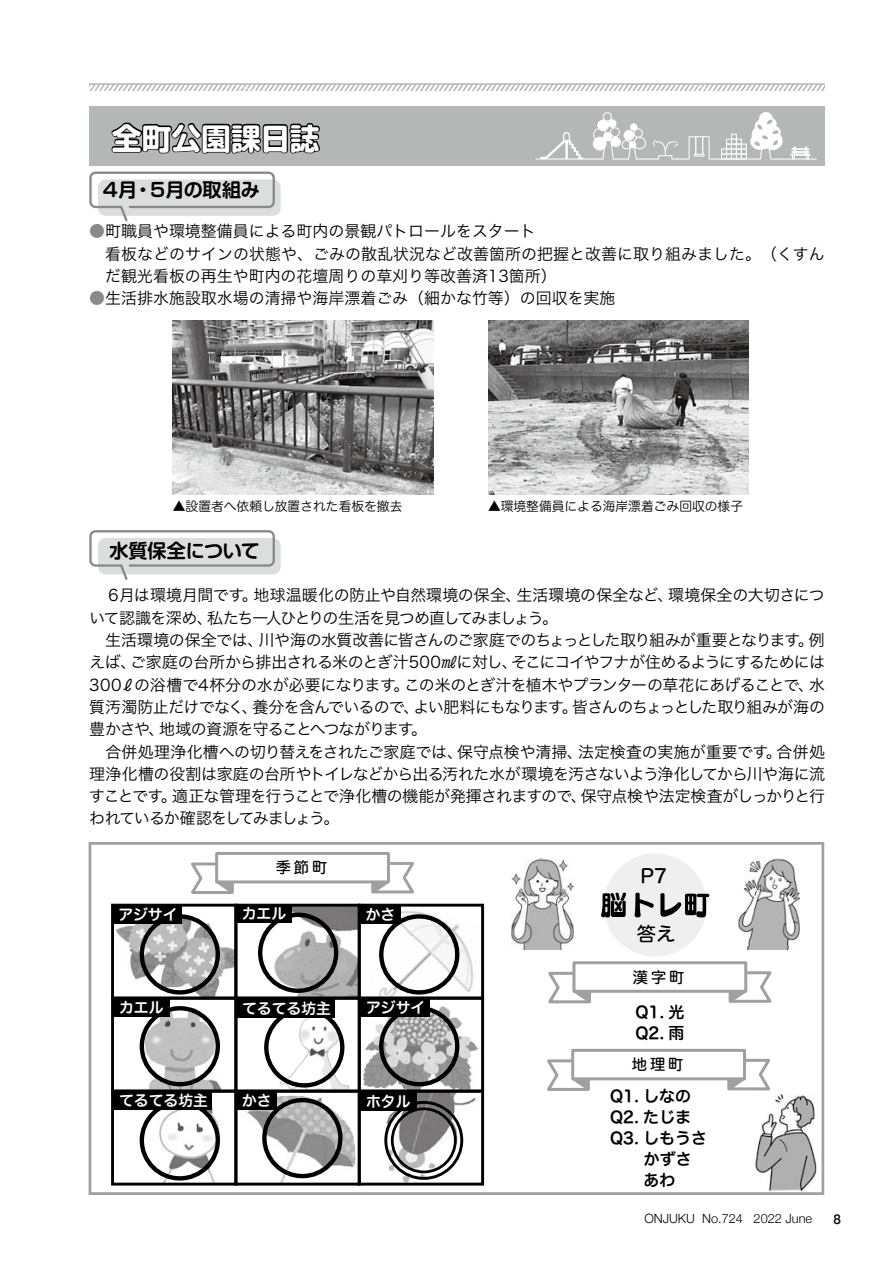
<style>
.page{position:relative;width:893px;height:1263px;background:#fff}
.page>*{position:absolute;margin:0;border:0;box-sizing:border-box;transform-origin:0 0}
.t1{font:700 29.7px "Soft Go Std";color:#fff}
.t2{font:700 19.2px "Soft Go Std De";letter-spacing:-.015em;color:#000}
.t3{font:19.2px "Hira Maru Std N W5";color:#000}
.t4{font:15.9px "Hiragino Sans W3";letter-spacing:-.02em;color:#000}
.t5{font:15.9px/22.4px "Hiragino Sans W3";color:#000}
.t6{font:15.9px/22.4px "Hiragino Sans W3";letter-spacing:-.07em;color:#000}
.t7{font:15.9px/21px "Hira Maru Std N W6";color:#000}
.t8{font:15.9px "Hiragino Sans W3";letter-spacing:-.05em;color:#000}
.t9{font:15.9px "Hiragino Sans W3";letter-spacing:-.045em;color:#000}
.t10{font:15.9px/22.4px "Hiragino Sans W3";letter-spacing:-.095em;color:#000}
.t11{font:15.9px "Hiragino Sans W3";letter-spacing:-.065em;color:#000}
.t12{font:15.9px "Hiragino Sans W3";letter-spacing:-.06em;color:#000}
.t13{font:15.9px "Hiragino Sans W3";letter-spacing:-.04em;color:#000}
.t14{font:15.9px "Hiragino Sans W3";letter-spacing:.005em;color:#000}
.t15{font:15.9px "Hiragino Sans W3";letter-spacing:-.055em;color:#000}
.t16{font:15.15px "Hira Maru Std N W5";letter-spacing:.185em;color:#000}
.t17{font:14.85px "Hira Maru Std N W6";color:#fff}
.t18{font:500 13.5px "Helvetica Neue";color:#000}
.t19{font:12.75px "Hira Maru Std N W3";color:#000}
.t20{font:300 12.75px "Helvetica Neue";color:#000}
.s1{color:#898989}
.s2{font-family:"Koz Min Pr 6 N"}
</style>
<div class="page">
<svg style="left:89px;top:85px;width:736px;height:5px"></svg>
<hr style="left:89px;top:83px;width:736px;height:2px;background:#b5b6b6">
<svg style="left:89px;top:842px;width:735px;height:353px"></svg>
<div style="left:604px;top:853px;width:103px;height:103px;background:#efefef;border-radius:50%"></div>
<svg style="left:187px;top:860px;width:48px;height:38px"></svg>
<svg style="left:370px;top:859px;width:48px;height:39px"></svg>
<div style="left:217px;top:853px;width:171px;height:29px;background:#fff"></div>
<div style="left:215px;top:852px;width:175px;height:31px;border:3px solid #9fa0a0"></div>
<svg style="left:544px;top:969px;width:48px;height:38px"></svg>
<svg style="left:727px;top:969px;width:48px;height:38px"></svg>
<div style="left:574px;top:963px;width:172px;height:28px;background:#fff"></div>
<div style="left:572px;top:961px;width:175px;height:32px;border:3px solid #9fa0a0"></div>
<svg style="left:543px;top:1057px;width:48px;height:37px"></svg>
<div style="left:573px;top:1050px;width:171px;height:29px;background:#fff"></div>
<div style="left:571px;top:1049px;width:175px;height:31px;border:3px solid #9fa0a0"></div>
<svg style="left:600px;top:892px;width:110px;height:26px"></svg>
<img style="left:511px;top:859px;width:63px;height:90px">
<img style="left:738px;top:858px;width:61px;height:91px">
<img style="left:754px;top:1089px;width:63px;height:103px">
<svg style="left:726px;top:1059px;width:44px;height:35px"></svg>
<img style="left:115px;top:910px;width:118px;height:85px">
<img style="left:239px;top:908px;width:118px;height:87px">
<img style="left:366px;top:908px;width:114px;height:87px">
<img style="left:123px;top:1003px;width:110px;height:85px">
<img style="left:274px;top:1001px;width:80px;height:87px">
<img style="left:362px;top:1001px;width:118px;height:87px">
<img style="left:149px;top:1094px;width:84px;height:87px">
<img style="left:240px;top:1094px;width:117px;height:87px">
<img style="left:378px;top:1094px;width:101px;height:87px">
<div style="left:111px;top:904px;width:126px;height:95px;border:3px solid #000"></div>
<div style="left:234px;top:904px;width:127px;height:95px;border:3px solid #000"></div>
<div style="left:358px;top:904px;width:126px;height:95px;border:3px solid #000"></div>
<div style="left:111px;top:997px;width:126px;height:95px;border:3px solid #000"></div>
<div style="left:234px;top:997px;width:127px;height:95px;border:3px solid #000"></div>
<div style="left:358px;top:997px;width:126px;height:95px;border:3px solid #000"></div>
<div style="left:111px;top:1090px;width:126px;height:95px;border:3px solid #000"></div>
<div style="left:234px;top:1090px;width:127px;height:95px;border:3px solid #000"></div>
<div style="left:358px;top:1090px;width:126px;height:95px;border:3px solid #000"></div>
<div style="left:140px;top:914px;width:80px;height:80px;border:4px solid #000;border-radius:50%"></div>
<div style="left:379px;top:914px;width:80px;height:80px;border:4px solid #000;border-radius:50%"></div>
<div style="left:379px;top:1006px;width:80px;height:80px;border:4px solid #000;border-radius:50%"></div>
<div style="left:384px;top:1101px;width:79px;height:79px;border:3px solid #000;border-radius:50%"></div>
<div style="left:391px;top:1107px;width:66px;height:66px;border:3px solid #000;border-radius:50%"></div>
<div style="left:258px;top:913px;width:80px;height:80px;border:4px solid #000;border-radius:50%"></div>
<div style="left:140px;top:1006px;width:80px;height:80px;border:4px solid #000;border-radius:50%"></div>
<div style="left:140px;top:1100px;width:80px;height:80px;border:4px solid #000;border-radius:50%"></div>
<div style="left:264px;top:1007px;width:80px;height:80px;border:4px solid #000;border-radius:50%"></div>
<div style="left:236px;top:999px;width:98px;height:18px;background:#000"></div>
<div style="left:113px;top:1091px;width:98px;height:19px;background:#000"></div>
<div style="left:236px;top:904px;width:56px;height:19px;background:#000"></div>
<div style="left:113px;top:998px;width:57px;height:19px;background:#000"></div>
<div style="left:360px;top:1093px;width:57px;height:18px;background:#000"></div>
<div style="left:360px;top:905px;width:41px;height:19px;background:#000"></div>
<div style="left:236px;top:1091px;width:41px;height:18px;background:#000"></div>
<div style="left:262px;top:1098px;width:81px;height:80px;border:4px solid #000;border-radius:50%"></div>
<div style="left:112px;top:905px;width:70px;height:18px;background:#000"></div>
<div style="left:360px;top:998px;width:70px;height:19px;background:#000"></div>
<div style="left:98px;top:538px;width:183px;height:36px;background:#dcdddd;border-radius:8px"></div>
<svg style="left:89px;top:530px;width:186px;height:50px"></svg>
<img style="left:173px;top:320px;width:260px;height:174px">
<img style="left:488px;top:320px;width:261px;height:174px">
<div style="left:89px;top:106px;width:736px;height:60px;background:#b5b6b6"></div>
<svg style="left:535px;top:112px;width:282px;height:48px"></svg>
<svg style="left:89px;top:122px;width:231px;height:99px"></svg>
<h1 class="t1" style="left:112px;top:117px;width:209px">全町公園課日誌</h1>
<p class="t2" style="left:148px;top:176px;width:113px">５月の取組み</p>
<p class="t2" style="left:101px;top:176px;width:38px">４月</p>
<p class="t2" style="left:133px;top:176px;width:21px">・</p>
<p class="t5" style="left:105px;top:219px;width:721px;text-indent:-16px"><span class="s1">●</span>町職員や環境整備員による町内の景観パトロールをスタート<br>看板などのサインの状態や、ごみの散乱状況など改善箇所の把握と改善に取り組みました。（くすんだ観光看板の再生や町内の花壇周りの草刈り等改善済13箇所(</p>
<p class="t5" style="left:89px;top:286px;width:528px"><span class="s1">●</span>生活排水施設取水場の清掃や海岸漂着ごみ（細かな竹等）の回収を実施</p>
<p class="t19" style="left:173px;top:497px;width:231px"><span class="s2">▲</span>設置者へ依頼し放置された看板を撤去</p>
<p class="t2" style="left:110px;top:537px;width:152px">水質保全について</p>
<p class="t19" style="left:488px;top:497px;width:257px"><span class="s2">▲</span>環境整備員による海岸漂着ごみ回収の様子</p>
<p class="t14" style="left:516px;top:581px;width:159px">生活環境の保全など、</p>
<p class="t4" style="left:253px;top:581px;width:269px">地球温暖化の防止や自然環境の保全、</p>
<p class="t6" style="left:207px;top:583px;width:352px;text-indent:-118px">　６月は環境月間です<br>私たち一人ひとりの生活を見つめ直してみましょう。</p>
<p class="t4" style="left:668px;top:581px;width:158px">環境保全の大切さにつ</p>
<p class="t4" style="left:242px;top:581px;width:17px">。</p>
<p class="t4" style="left:89px;top:603px;width:125px">いて認識を深め、</p>
<p class="t8" style="left:259px;top:626px;width:543px">川や海の水質改善に皆さんのご家庭でのちょっとした取り組みが重要となります</p>
<p class="t5" style="left:89px;top:628px;width:176px">　生活環境の保全では、</p>
<p class="t4" style="left:809px;top:626px;width:17px">例</p>
<p class="t4" style="left:798px;top:626px;width:17px">。</p>
<p class="t4" style="left:89px;top:648px;width:49px">えば、</p>
<p class="t4" style="left:130px;top:648px;width:389px">ご家庭の台所から排出される米のとぎ汁500㎖に対し、</p>
<p class="t11" style="left:511px;top:648px;width:315px">そこにコイやフナが住めるようにするためには</p>
<p class="t9" style="left:404px;top:670px;width:411px">この米のとぎ汁を植木やプランターの草花にあげることで、</p>
<p class="t4" style="left:89px;top:670px;width:322px">300ℓの浴槽で4杯分の水が必要になります。</p>
<p class="t4" style="left:809px;top:670px;width:17px">水</p>
<p class="t6" style="left:572px;top:695px;width:254px">皆さんのちょっとした取り組みが海の</p>
<p class="t13" style="left:253px;top:693px;width:168px">養分を含んでいるので、</p>
<p class="t4" style="left:89px;top:693px;width:170px">質汚濁防止だけでなく、</p>
<p class="t15" style="left:413px;top:693px;width:152px">よい肥料にもなります</p>
<p class="t4" style="left:562px;top:693px;width:17px">。</p>
<p class="t12" style="left:159px;top:715px;width:256px">地域の資源を守ることへつながります</p>
<p class="t4" style="left:89px;top:715px;width:77px">豊かさや、</p>
<p class="t4" style="left:411px;top:715px;width:17px">。</p>
<p class="t4" style="left:578px;top:737px;width:192px">法定検査の実施が重要です</p>
<p class="t4" style="left:89px;top:737px;width:375px">　合併処理浄化槽への切り替えをされたご家庭では、</p>
<p class="t4" style="left:89px;top:760px;width:737px">理浄化槽の役割は家庭の台所やトイレなどから出る汚れた水が環境を汚さないよう浄化してから川や海に流</p>
<p class="t4" style="left:581px;top:782px;width:246px">保守点検や法定検査がしっかりと行</p>
<p class="t4" style="left:776px;top:737px;width:50px">合併処</p>
<p class="t4" style="left:457px;top:737px;width:127px">保守点検や清掃、</p>
<p class="t4" style="left:766px;top:737px;width:17px">。</p>
<p class="t4" style="left:172px;top:782px;width:416px">適正な管理を行うことで浄化槽の機能が発揮されますので、</p>
<p class="t10" style="left:89px;top:784px;width:252px">すことです<br>われているか確認をしてみましょう。</p>
<p class="t4" style="left:161px;top:782px;width:17px">。</p>
<p class="t16" style="left:276px;top:856px;width:53px">季節町</p>
<p class="t3" style="left:641px;top:861px;width:28px">P7</p>
<p class="t17" style="left:118px;top:903px;width:61px">アジサイ</p>
<p class="t17" style="left:242px;top:902px;width:46px">カエル</p>
<p class="t17" style="left:366px;top:903px;width:31px">かさ</p>
<p class="t3" style="left:637px;top:920px;width:40px">答え</p>
<p class="t16" style="left:633px;top:965px;width:53px">漢字町</p>
<p class="t17" style="left:119px;top:996px;width:46px">カエル</p>
<p class="t17" style="left:242px;top:997px;width:90px">てるてる坊主</p>
<p class="t17" style="left:366px;top:996px;width:61px">アジサイ</p>
<p class="t7" style="left:635px;top:1002px;width:50px">Q1. 光<br>Q2. 雨</p>
<p class="t16" style="left:632px;top:1053px;width:53px">地理町</p>
<p class="t17" style="left:119px;top:1089px;width:90px">てるてる坊主</p>
<p class="t17" style="left:242px;top:1089px;width:31px">かさ</p>
<p class="t17" style="left:366px;top:1091px;width:46px">ホタル</p>
<p class="t7" style="left:610px;top:1086px;width:98px">Q1. しなの<br>Q2. たじま<br>Q3. しもうさ　　かずさ　　あわ</p>
<p class="t20" style="left:644px;top:1208px;width:52px">ONJUKU</p>
<p class="t20" style="left:702px;top:1208px;width:42px">No.724</p>
<p class="t20" style="left:754px;top:1208px;width:60px">2022 June</p>
<p class="t18" style="left:833px;top:1208px;width:9px">8</p>
</div>
